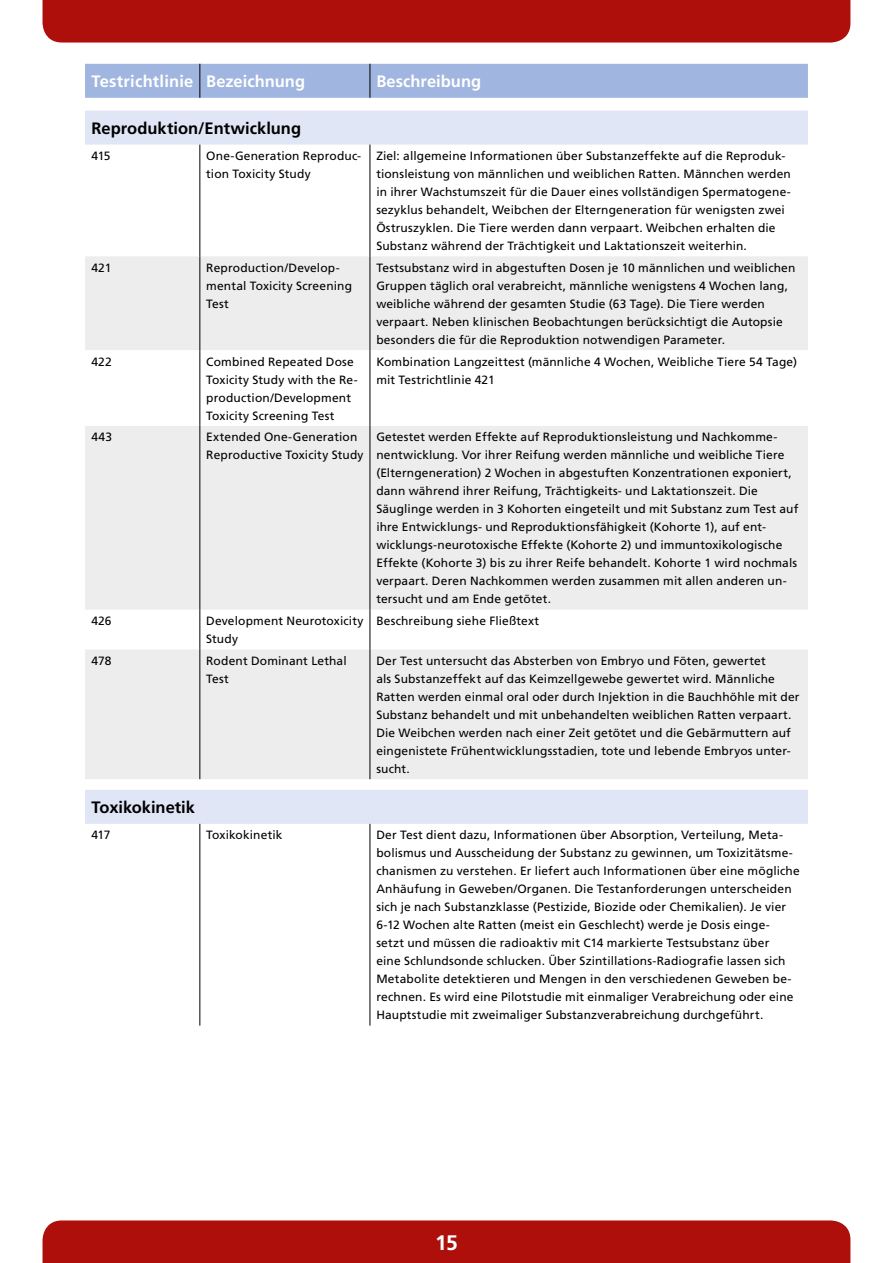
<style>
.page{position:relative;width:893px;height:1263px;background:#fff}
.page>*{position:absolute;margin:0;border:0;box-sizing:border-box;transform-origin:0 0}
.t1{font:700 21px "Frutiger LT Std";color:#fff}
.t2{font:700 16.5px "Frutiger LT Std";letter-spacing:.005em;color:#fff}
.t3{font:700 16.5px "Frutiger LT Std";color:#000}
.t4{font:12px/18px "Frutiger LT Std";letter-spacing:.01em;color:#000}
</style>
<div class="page">
<div style="left:43px;top:0;width:807px;height:43px;background:#ae0f0a"></div>
<div style="left:85px;top:64px;width:723px;height:34px;background:#a0b5df"></div>
<svg style="left:85px;top:111px;width:723px;height:713px"></svg>
<svg style="left:85px;top:256px;width:723px;height:523px;fill:#ededed"></svg>
<hr style="left:200px;top:64px;width:1px;height:34px;background:#000">
<hr style="left:370px;top:64px;width:1px;height:34px;background:#000">
<hr style="left:200px;top:145px;width:1px;height:111px;background:#000">
<hr style="left:370px;top:145px;width:1px;height:111px;background:#000">
<hr style="left:200px;top:256px;width:1px;height:94px;background:#000">
<hr style="left:370px;top:256px;width:1px;height:94px;background:#000">
<hr style="left:200px;top:350px;width:1px;height:76px;background:#000">
<hr style="left:370px;top:350px;width:1px;height:76px;background:#000">
<hr style="left:200px;top:426px;width:1px;height:184px;background:#000">
<hr style="left:370px;top:426px;width:1px;height:184px;background:#000">
<hr style="left:200px;top:610px;width:1px;height:39px;background:#000">
<hr style="left:370px;top:610px;width:1px;height:39px;background:#000">
<hr style="left:200px;top:649px;width:1px;height:130px;background:#000">
<hr style="left:370px;top:649px;width:1px;height:130px;background:#000">
<hr style="left:200px;top:824px;width:1px;height:202px;background:#000">
<hr style="left:370px;top:824px;width:1px;height:202px;background:#000">
<div style="left:43px;top:1220px;width:807px;height:43px;background:#ae0f0a"></div>
<h2 class="t2" style="left:91px;top:72px;width:215px">Testrichtlinie Bezeichnung</h2>
<h2 class="t2" style="left:376px;top:72px;width:106px">Beschreibung</h2>
<h2 class="t3" style="left:91px;top:118px;width:211px">Reproduktion/Entwicklung</h2>
<p class="t4" style="left:91px;top:147px;width:21px">415</p>
<p class="t4" style="left:206px;top:147px;width:156px">One-Generation Reproduc&shy;tion Toxicity Study</p>
<p class="t4" style="left:376px;top:147px;width:416px">Ziel: allgemeine Informationen über Substanzeffekte auf die Reproduk&shy;tionsleistung von männlichen und weiblichen Ratten. Männchen werden in ihrer Wachstumszeit für die Dauer eines vollständigen Spermatogene&shy;sezyklus behandelt, Weibchen der Elterngeneration für wenigsten zwei Östruszyklen. Die Tiere werden dann verpaart. Weibchen erhalten die Substanz während der Trächtigkeit und Laktationszeit weiterhin.</p>
<p class="t4" style="left:91px;top:259px;width:21px">421</p>
<p class="t4" style="left:206px;top:259px;width:147px">Reproduction/Develop&shy;mental Toxicity Screening<br>Test</p>
<p class="t4" style="left:376px;top:259px;width:421px">Testsubstanz wird in abgestuften Dosen je 10 männlichen und weiblichen Gruppen täglich oral verabreicht, männliche wenigstens 4 Wochen lang, weibliche während der gesamten Studie (63 Tage). Die Tiere werden verpaart. Neben klinischen Beobachtungen berücksichtigt die Autopsie besonders die für die Reproduktion notwendigen Parameter.</p>
<p class="t4" style="left:91px;top:352px;width:22px">422</p>
<p class="t4" style="left:206px;top:352px;width:153px">Combined Repeated Dose<br>Toxicity Study with the Re&shy;production/Development<br>Toxicity Screening Test</p>
<p class="t4" style="left:376px;top:352px;width:422px">Kombination Langzeittest (männliche 4 Wochen, Weibliche Tiere 54 Tage) mit Testrichtlinie 421</p>
<p class="t4" style="left:91px;top:428px;width:22px">443</p>
<p class="t4" style="left:206px;top:428px;width:159px">Extended One-Generation<br>Reproductive Toxicity Study</p>
<p class="t4" style="left:376px;top:428px;width:424px">Getestet werden Effekte auf Reproduktionsleistung und Nachkomme&shy;nentwicklung. Vor ihrer Reifung werden männliche und weibliche Tiere (Elterngeneration) 2 Wochen in abgestuften Konzentrationen exponiert, dann während ihrer Reifung, Trächtigkeits- und Laktationszeit. Die Säuglinge werden in 3 Kohorten eingeteilt und mit Substanz zum Test auf ihre Entwicklungs- und Reproduktionsfähigkeit (Kohorte 1), auf ent&shy;wicklungs-neurotoxische Effekte (Kohorte 2) und immuntoxikologische Effekte (Kohorte 3) bis zu ihrer Reife behandelt. Kohorte 1 wird nochmals verpaart. Deren Nachkommen werden zusammen mit allen anderen un&shy;tersucht und am Ende getötet.</p>
<p class="t4" style="left:91px;top:612px;width:22px">426</p>
<p class="t4" style="left:206px;top:612px;width:159px">Development Neurotoxicity<br>Study</p>
<p class="t4" style="left:376px;top:612px;width:164px">Beschreibung siehe Fließtext</p>
<p class="t4" style="left:91px;top:652px;width:21px">478</p>
<p class="t4" style="left:206px;top:652px;width:142px">Rodent Dominant Lethal<br>Test</p>
<p class="t4" style="left:376px;top:652px;width:425px">Der Test untersucht das Absterben von Embryo und Föten, gewertet<br>als Substanzeffekt auf das Keimzellgewebe gewertet wird. Männliche Ratten werden einmal oral oder durch Injektion in die Bauchhöhle mit der Substanz behandelt und mit unbehandelten weiblichen Ratten verpaart.<br>Die Weibchen werden nach einer Zeit getötet und die Gebärmuttern auf eingenistete Frühentwicklungsstadien, tote und lebende Embryos unter&shy;sucht.</p>
<h2 class="t3" style="left:91px;top:798px;width:105px">Toxikokinetik</h2>
<p class="t4" style="left:91px;top:826px;width:21px">417</p>
<p class="t4" style="left:206px;top:826px;width:78px">Toxikokinetik</p>
<p class="t4" style="left:376px;top:826px;width:425px">Der Test dient dazu, Informationen über Absorption, Verteilung, Meta&shy;bolismus und Ausscheidung der Substanz zu gewinnen, um Toxizitätsme&shy;chanismen zu verstehen. Er liefert auch Informationen über eine mögliche Anhäufung in Geweben/Organen. Die Testanforderungen unterscheiden sich je nach Substanzklasse (Pestizide, Biozide oder Chemikalien). Je vier 6-12 Wochen alte Ratten (meist ein Geschlecht) werde je Dosis einge&shy;setzt und müssen die radioaktiv mit C14 markierte Testsubstanz über<br>eine Schlundsonde schlucken. Über Szintillations-Radiografie lassen sich Metabolite detektieren und Mengen in den verschiedenen Geweben be&shy;rechnen. Es wird eine Pilotstudie mit einmaliger Verabreichung oder eine Hauptstudie mit zweimaliger Substanzverabreichung durchgeführt.</p>
<h1 class="t1" style="left:435px;top:1230px;width:24px">15</h1>
</div>
